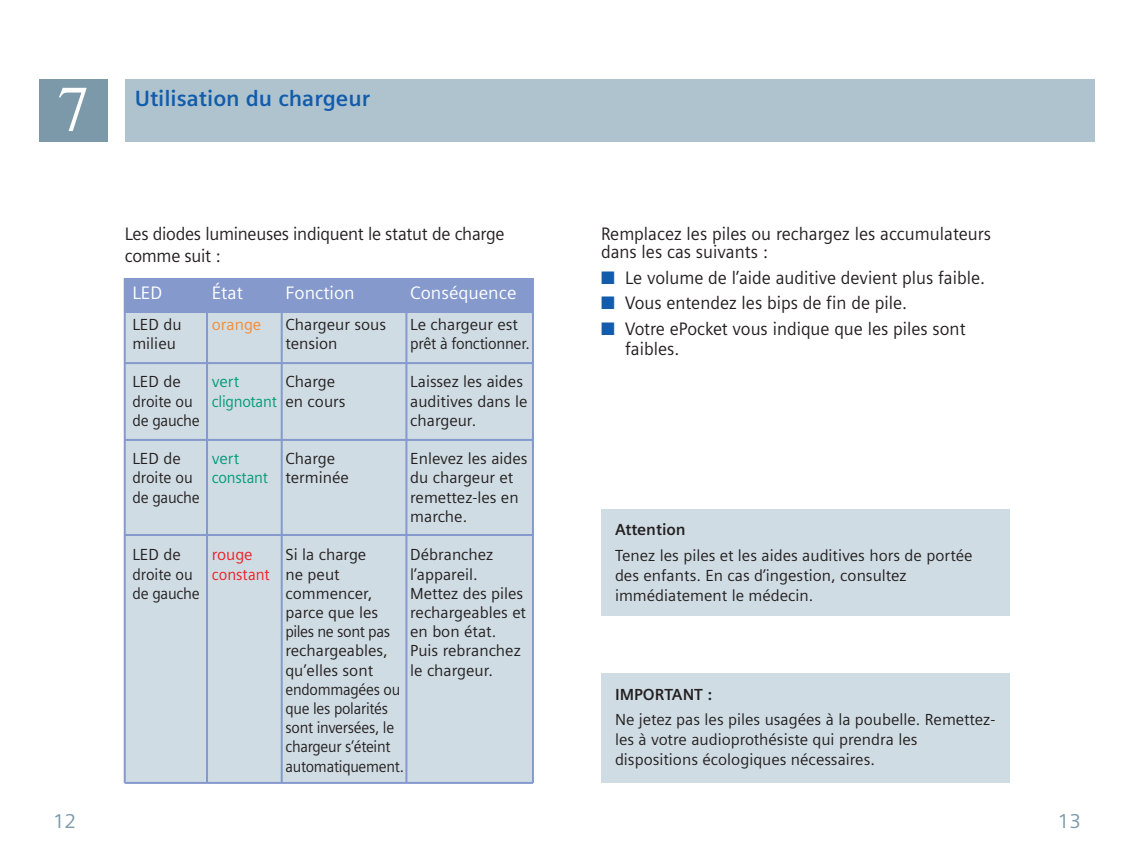
<style>
.page{position:relative;width:1134px;height:851px;background:#fff}
.page>*{position:absolute;margin:0;border:0;box-sizing:border-box;transform-origin:0 0}
.t1{font:64px "Times";color:#fff}
.t2{font:700 22px "Siemens Sans";color:#135cab}
.t3{font:20px "Siemens Sans";color:#7b99a9}
.t4{font:18px/18px "Siemens Sans";color:#231f20;scale:.96 1}
.t5{font:18px "Siemens Sans";color:#fff}
.t6{font:16px/20px "Siemens Sans";color:#231f20}
.t7{font:16px "Siemens Sans";color:#231f20;scale:.95 1}
.t8{font:16px/19.2px "Siemens Sans";color:#231f20;scale:.93 1}
.t9{font:700 16px "Siemens Sans";color:#231f20}
.t10{font:16px "Siemens Sans";letter-spacing:-.03em;color:#231f20;scale:.95 1}
.t11{font:16px "Siemens Sans";color:#009b7a}
.t12{font:16px "Siemens Sans";color:#f58b32}
.t13{font:16px "Siemens Sans";color:#ee1e24}
.s1{color:#009b7a}
.s2{color:#ee1e24}
.s3{color:#135cab}
</style>
<div class="page">
<div style="left:40px;top:79px;width:68px;height:63px;background:#7b99a9"></div>
<div style="left:125px;top:79px;width:969px;height:63px;background:#aec3ce"></div>
<div style="left:601px;top:673px;width:408px;height:109px;background:#d0dce3"></div>
<div style="left:601px;top:509px;width:408px;height:107px;background:#d0dce3"></div>
<div style="left:125px;top:312px;width:408px;height:470px;background:#d0dce3"></div>
<div style="left:125px;top:278px;width:408px;height:34px;background:#8599cd"></div>
<hr style="left:206px;top:312px;width:2px;height:470px;background:#8599cd">
<hr style="left:124px;top:278px;width:2px;height:504px;background:#8599cd">
<hr style="left:532px;top:278px;width:2px;height:504px;background:#8599cd">
<hr style="left:281px;top:312px;width:2px;height:470px;background:#8599cd">
<hr style="left:405px;top:312px;width:2px;height:470px;background:#8599cd">
<hr style="left:125px;top:362px;width:408px;height:2px;background:#8599cd">
<hr style="left:125px;top:534px;width:408px;height:2px;background:#8599cd">
<hr style="left:125px;top:781px;width:408px;height:2px;background:#8599cd">
<hr style="left:125px;top:439px;width:408px;height:2px;background:#8599cd">
<h1 class="t1" style="left:58px;top:71px;width:34px">7</h1>
<h2 class="t2" style="left:135px;top:85px;width:237px">Utilisation du chargeur</h2>
<p class="t4" style="left:125px;top:223px;width:397px;line-height:21.6px">Les diodes lumineuses indiquent le statut de charge comme suit :</p>
<p class="t5" style="left:132px;top:282px;width:31px">LED</p>
<p class="t5" style="left:212px;top:282px;width:33px">État</p>
<p class="t5" style="left:285px;top:282px;width:71px">Fonction</p>
<p class="t5" style="left:410px;top:282px;width:108px">Conséquence</p>
<p class="t6" style="left:132px;top:314px;width:51px">LED du</p>
<p class="t12" style="left:212px;top:315px;width:51px">orange</p>
<p class="t6" style="left:285px;top:314px;width:102px">Chargeur sous</p>
<p class="t6" style="left:410px;top:314px;width:109px">Le chargeur est</p>
<p class="t6" style="left:132px;top:333px;width:45px">milieu</p>
<p class="t6" style="left:285px;top:333px;width:54px">tension</p>
<p class="t7" style="left:410px;top:334px;width:128px">prêt à fonctionner.</p>
<p class="t6" style="left:132px;top:372px;width:50px">LED de</p>
<p class="t11" style="left:212px;top:372px;width:29px">vert</p>
<p class="t6" style="left:285px;top:372px;width:51px">Charge</p>
<p class="t6" style="left:410px;top:372px;width:114px">Laissez les aides</p>
<p class="t7" style="left:132px;top:391px;width:226px">droite ou <span class="s1">clignotant</span> en cours</p>
<p class="t6" style="left:410px;top:391px;width:119px">auditives dans le</p>
<p class="t7" style="left:132px;top:411px;width:72px">de gauche</p>
<p class="t6" style="left:410px;top:410px;width:68px">chargeur.</p>
<p class="t6" style="left:132px;top:448px;width:50px">LED de</p>
<p class="t11" style="left:212px;top:449px;width:29px">vert</p>
<p class="t6" style="left:285px;top:448px;width:51px">Charge</p>
<p class="t6" style="left:410px;top:448px;width:119px">Enlevez les aides</p>
<p class="t7" style="left:132px;top:468px;width:229px">droite ou <span class="s1">constant</span> terminée</p>
<p class="t6" style="left:410px;top:468px;width:105px">du chargeur et</p>
<p class="t7" style="left:132px;top:487px;width:72px">de gauche</p>
<p class="t6" style="left:410px;top:487px;width:110px;line-height:19.2px">remettez-les en marche.</p>
<p class="t6" style="left:132px;top:544px;width:50px">LED de</p>
<p class="t13" style="left:212px;top:545px;width:42px">rouge</p>
<p class="t6" style="left:285px;top:544px;width:82px">Si la charge</p>
<p class="t6" style="left:410px;top:544px;width:85px">Débranchez</p>
<p class="t7" style="left:132px;top:564px;width:220px">droite ou <span class="s2">constant</span> ne peut</p>
<p class="t6" style="left:410px;top:564px;width:69px">l’appareil.</p>
<p class="t7" style="left:132px;top:583px;width:72px">de gauche</p>
<p class="t6" style="left:285px;top:583px;width:89px">commencer,</p>
<p class="t6" style="left:410px;top:583px;width:115px">Mettez des piles</p>
<p class="t6" style="left:285px;top:602px;width:94px">parce que les</p>
<p class="t6" style="left:410px;top:602px;width:117px">rechargeables et</p>
<p class="t10" style="left:285px;top:622px;width:112px">piles ne sont pas</p>
<p class="t6" style="left:410px;top:621px;width:88px">en bon état.</p>
<p class="t6" style="left:285px;top:640px;width:104px">rechargeables,</p>
<p class="t6" style="left:410px;top:640px;width:112px">Puis rebranchez</p>
<p class="t6" style="left:285px;top:660px;width:89px">qu’elles sont</p>
<p class="t6" style="left:410px;top:660px;width:84px">le chargeur.</p>
<p class="t8" style="left:285px;top:679px;width:129px">endommagées ou que les polarités sont inversées, le chargeur s’éteint automatiquement.</p>
<p class="t4" style="left:601px;top:225px;width:408px">Remplacez les piles ou rechargez les accumulateurs dans les cas suivants :</p>
<p class="t4" style="left:601px;top:268px;width:402px"><span class="s3">■</span> Le volume de l’aide auditive devient plus faible.</p>
<p class="t4" style="left:601px;top:294px;width:320px"><span class="s3">■</span> Vous entendez les bips de fin de pile.</p>
<p class="t4" style="left:625px;top:319px;width:356px;line-height:20px;text-indent:-24px"><span class="s3">■</span> Votre ePocket vous indique que les piles sont faibles.</p>
<p class="t9" style="left:615px;top:520px;width:72px">Attention</p>
<p class="t6" style="left:615px;top:545px;width:359px">Tenez les piles et les aides auditives hors de portée des enfants. En cas d’ingestion, consultez immédiatement le médecin.</p>
<p class="t9" style="left:615px;top:684px;width:98px">IMPORTANT :</p>
<p class="t6" style="left:615px;top:709px;width:382px">Ne jetez pas les piles usagées à la poubelle. Remettez&shy;les à votre audioprothésiste qui prendra les dispositions écologiques nécessaires.</p>
<p class="t3" style="left:53px;top:809px;width:25px">12</p>
<p class="t3" style="left:1058px;top:809px;width:25px">13</p>
</div>
